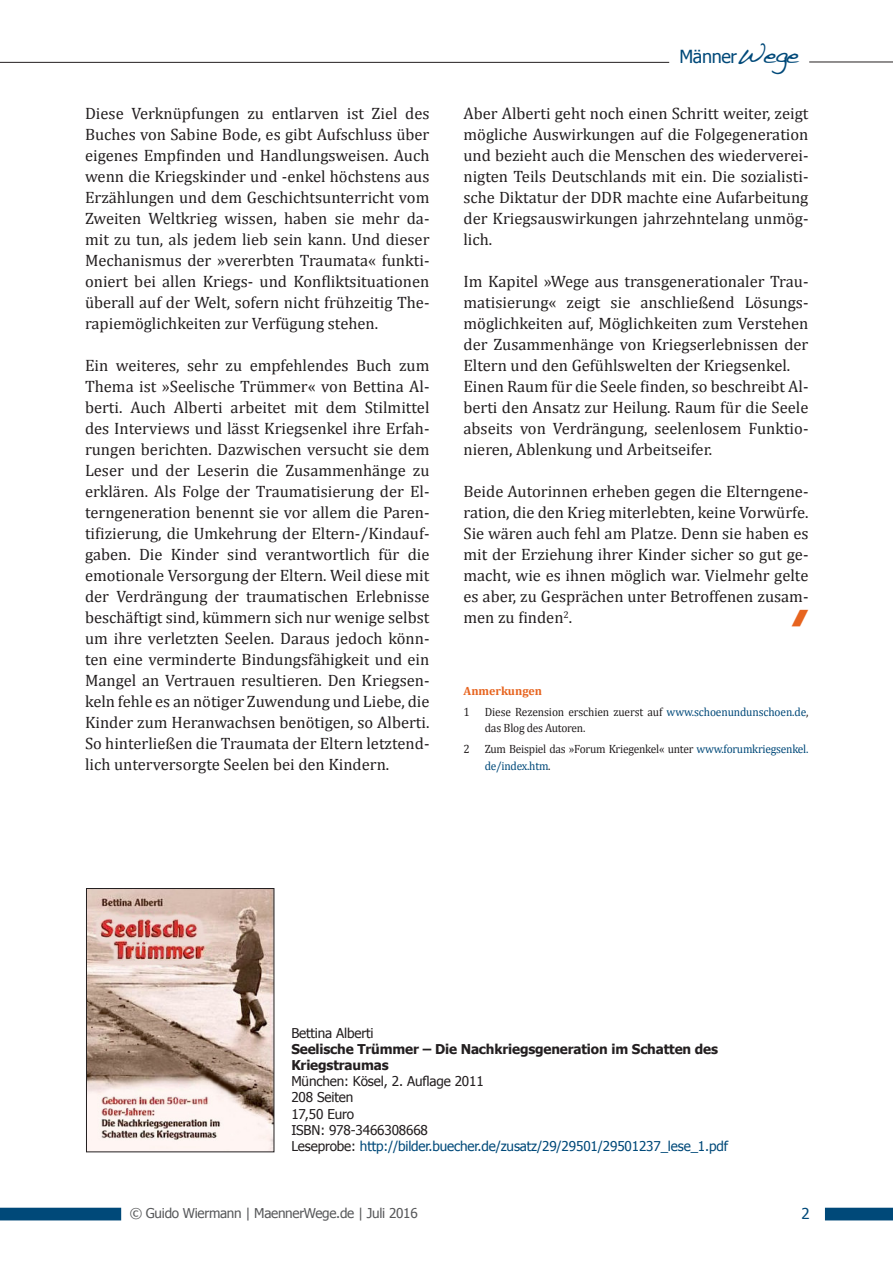
<style>
.page{position:relative;width:893px;height:1263px;background:#fff}
.page>*{position:absolute;margin:0;border:0;box-sizing:border-box;transform-origin:0 0}
.t1{font:18px "Tahoma";letter-spacing:-.02em;color:#004979}
.Lauftext_Cambria{font:16.5px/21px "Cambria";color:#231f20;text-align:justify}
.t2{font:15px "Tahoma";color:#004979}
.t3{font:13.5px "Tahoma";letter-spacing:-.01em;color:#231f20}
.t4{font:13.5px "Tahoma";letter-spacing:-.01em;color:#004979}
.t5{font:700 13.5px "Tahoma";letter-spacing:-.01em;color:#231f20}
.t6{font:13.5px "Tahoma";letter-spacing:-.02em;color:#57585a}
.Fußnoten{font:12px/16.5px "Cambria";letter-spacing:-.02em;color:#231f20;scale:.95 1}
.Lauftext_Cambria-2{font:700 12px "Cambria";color:#e7641f}
.s1{font-family:"Handwriting Dakota";font-size:27px}
.s2{color:#004979}
.s3{color:#231f20}
</style>
<div class="page">
<svg style="left:0;top:1208px;width:121px;height:12px"></svg>
<svg style="left:825px;top:1208px;width:68px;height:12px"></svg>
<hr style="left:809px;top:62px;width:84px;height:1px;background:#231f20">
<hr style="left:0;top:62px;width:669px;height:1px;background:#231f20">
<img style="left:88px;top:890px;width:184px;height:260px">
<div style="left:86px;top:888px;width:188px;height:264px;border:1px solid #231f20"></div>
<p class="Lauftext_Cambria" style="left:85px;top:103px;width:346px">Diese Verknüpfungen zu entlarven ist Ziel des Buches von Sabine Bode, es gibt Aufschluss über eigenes Empfinden und Handlungsweisen. Auch wenn die Kriegskinder und -enkel höchstens aus Erzählungen und dem Geschichtsunterricht vom Zweiten Weltkrieg wissen, haben sie mehr da&shy;mit zu tun, als jedem lieb sein kann. Und dieser Mechanismus der »vererbten Traumata« funkti&shy;oniert bei allen Kriegs- und Konfliktsituationen überall auf der Welt, sofern nicht frühzeitig The&shy;rapiemöglichkeiten zur Verfügung stehen.</p>
<p class="Lauftext_Cambria" style="left:85px;top:355px;width:346px">Ein weiteres, sehr zu empfehlendes Buch zum Thema ist »Seelische Trümmer« von Bettina Al&shy;berti. Auch Alberti arbeitet mit dem Stilmittel des Interviews und lässt Kriegsenkel ihre Erfah&shy;rungen berichten. Dazwischen versucht sie dem Leser und der Leserin die Zusammenhänge zu erklären. Als Folge der Traumatisierung der El&shy;terngeneration benennt sie vor allem die Paren&shy;tifizierung, die Umkehrung der Eltern-/Kindauf&shy;gaben. Die Kinder sind verantwortlich für die emotionale Versorgung der Eltern. Weil diese mit der Verdrängung der traumatischen Erlebnisse beschäftigt sind, kümmern sich nur wenige selbst um ihre verletzten Seelen. Daraus jedoch könn&shy;ten eine verminderte Bindungsfähigkeit und ein Mangel an Vertrauen resultieren. Den Kriegsen&shy;keln fehle es an nötiger Zuwendung und Liebe, die Kinder zum Heranwachsen benötigen, so Alberti.<br>So hinterließen die Traumata der Eltern letztend&shy;lich unterversorgte Seelen bei den Kindern.</p>
<p class="t1" style="left:679px;top:45px;width:121px">Männer<span class="s1">Wege</span></p>
<p class="Lauftext_Cambria" style="left:463px;top:103px;width:346px">Aber Alberti geht noch einen Schritt weiter, zeigt mögliche Auswirkungen auf die Folgegeneration und bezieht auch die Menschen des wiederverei&shy;nigten Teils Deutschlands mit ein. Die sozialisti&shy;sche Diktatur der DDR machte eine Aufarbeitung der Kriegsauswirkungen jahrzehntelang unmög&shy;lich.</p>
<p class="Lauftext_Cambria" style="left:463px;top:271px;width:346px">Im Kapitel »Wege aus transgenerationaler Trau&shy;matisierung« zeigt sie anschließend Lösungs&shy;möglichkeiten auf, Möglichkeiten zum Verstehen der Zusammenhänge von Kriegserlebnissen der Eltern und den Gefühlswelten der Kriegsenkel.</p>
<p class="Lauftext_Cambria" style="left:463px;top:376px;width:346px">Einen Raum für die Seele finden, so beschreibt Al&shy;berti den Ansatz zur Heilung. Raum für die Seele abseits von Verdrängung, seelenlosem Funktio&shy;nieren, Ablenkung und Arbeitseifer.</p>
<p class="Lauftext_Cambria" style="left:463px;top:481px;width:346px">Beide Autorinnen erheben gegen die Elterngene&shy;ration, die den Krieg miterlebten, keine Vorwürfe.<br>Sie wären auch fehl am Platze. Denn sie haben es mit der Erziehung ihrer Kinder sicher so gut ge&shy;macht, wie es ihnen möglich war. Vielmehr gelte es aber, zu Gesprächen unter Betroffenen zusam&shy;men zu finden<sup>2</sup>.</p>
<p class="Lauftext_Cambria-2" style="left:463px;top:684px;width:80px">Anmerkungen</p>
<p class="Fußnoten" style="left:485px;top:703px;width:342px;text-indent:-21px">1 Diese Rezension erschien zuerst auf <span class="s2">www.schoenundunschoen.de</span>, das Blog des Autoren.</p>
<p class="Fußnoten" style="left:485px;top:741px;width:342px;text-indent:-21px">2 Zum Beispiel das »Forum Kriegenkel« unter <span class="s2">www.forumkriegsenkel. de/index.htm</span>.</p>
<p class="t3" style="left:291px;top:1024px;width:84px">Bettina Alberti</p>
<p class="t5" style="left:291px;top:1040px;width:428px">Seelische Trümmer – Die Nachkriegsgeneration im Schatten des</p>
<p class="t5" style="left:291px;top:1056px;width:99px">Kriegstraumas</p>
<p class="t3" style="left:291px;top:1073px;width:194px">München: Kösel, 2. Auflage 2011</p>
<p class="t3" style="left:291px;top:1089px;width:64px">208 Seiten</p>
<p class="t3" style="left:291px;top:1105px;width:64px">17,50 Euro</p>
<p class="t3" style="left:291px;top:1121px;width:138px">ISBN: 978-3466308668</p>
<p class="t4" style="left:291px;top:1137px;width:438px"><span class="s3">Leseprobe:</span> http://bilder.buecher.de/zusatz/29/29501/29501237_lese_1.pdf</p>
<p class="t6" style="left:130px;top:1204px;width:290px">© Guido Wiermann | MaennerWege.de | Juli 2016</p>
<p class="t2" style="left:801px;top:1204px;width:10px">2</p>
</div>
